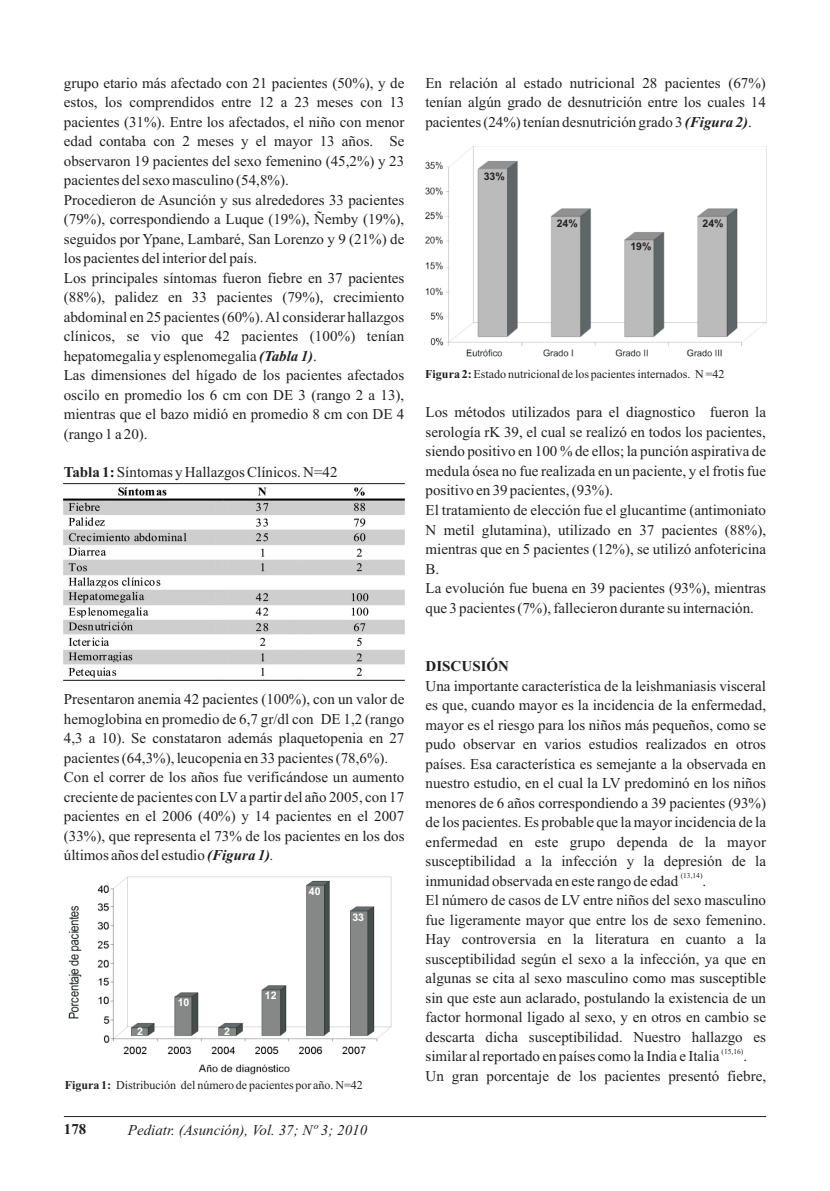
<style>
.page{position:relative;width:830px;height:1191px;background:#fff}
.page>*{position:absolute;margin:0;border:0;box-sizing:border-box;transform-origin:0 0}
.t1{font:15px/19.5px "Times New Roman";color:#231f20}
.t2{font:italic 15px "Times New Roman";color:#231f20}
.t3{font:700 15px "Times New Roman";color:#231f20}
.t4{font:12px "Times New Roman";color:#231f20}
.t5{font:700 10.5px "Arial";color:#231f20}
.t6{font:700 10.5px "Arial";color:#fff}
.t7{font:7.5px "Times New Roman";color:#231f20}
.s1{font-weight:700;font-style:italic}
.s2{font-weight:700}
.s3{font-style:italic}
</style>
<div class="page">
<hr style="left:64px;top:1116px;width:701px;height:1px;background:#231f20">
<img style="left:64px;top:483px;width:340px;height:197px">
<img style="left:68px;top:905px;width:14px;height:114px">
<img style="left:97px;top:876px;width:295px;height:199px">
<img style="left:425px;top:147px;width:341px;height:209px">
<p class="t1" style="left:64px;top:74px;width:342px">grupo etario más afectado con 21 pacientes (50%), y de estos, los comprendidos entre 12 a 23 meses con 13 pacientes (31%). Entre los afectados, el niño con menor edad contaba con 2 meses y el mayor 13 años. Se observaron 19 pacientes del sexo femenino (45,2%) y 23 pacientes del sexo masculino (54,8%).<br>Procedieron de Asunción y sus alrededores 33 pacientes (79%), correspondiendo a Luque (19%), Ñemby (19%), seguidos por Ypane, Lambaré, San Lorenzo y 9 (21%) de los pacientes del interior del país.<br>Los principales síntomas fueron fiebre en 37 pacientes (88%), palidez en 33 pacientes (79%), crecimiento abdominal en 25 pacientes (60%). Al considerar hallazgos clínicos, se vio que 42 pacientes (100%) tenían hepatomegalia y esplenomegalia <span class="s1">(Tabla 1)</span>.<br>Las dimensiones del hígado de los pacientes afectados oscilo en promedio los 6 cm con DE 3 (rango 2 a 13), mientras que el bazo midió en promedio 8 cm con DE 4 (rango 1 a 20).</p>
<p class="t1" style="left:64px;top:464px;width:275px"><span class="s2">Tabla 1:</span> Síntomas y Hallazgos Clínicos. N=42</p>
<p class="t1" style="left:64px;top:691px;width:342px">Presentaron anemia 42 pacientes (100%), con un valor de hemoglobina en promedio de 6,7 gr/dl con DE 1,2 (rango 4,3 a 10). Se constataron además plaquetopenia en 27 pacientes (64,3%), leucopenia en 33 pacientes (78,6%).<br>Con el correr de los años fue verificándose un aumento creciente de pacientes con LVa partir del año 2005, con 17 pacientes en el 2006 (40%) y 14 pacientes en el 2007 (33%), que representa el 73% de los pacientes en los dos últimos años del estudio <span class="s1">(Figura 1)</span><span class="s3">.</span></p>
<p class="t6" style="left:137px;top:1027px;width:7px">2</p>
<p class="t6" style="left:178px;top:998px;width:13px">10</p>
<p class="t6" style="left:224px;top:1027px;width:7px">2</p>
<p class="t6" style="left:265px;top:991px;width:13px">12</p>
<p class="t6" style="left:309px;top:887px;width:13px">40</p>
<p class="t6" style="left:352px;top:913px;width:13px">33</p>
<p class="t4" style="left:65px;top:1081px;width:299px"><span class="s2">Figura 1:</span> Distribución del número de pacientes por año. N=42</p>
<p class="t3" style="left:64px;top:1123px;width:24px">178</p>
<p class="t2" style="left:128px;top:1124px;width:241px">Pediatr. (Asunción), Vol. 37; Nº 3; 2010</p>
<p class="t1" style="left:425px;top:74px;width:342px;text-align:justify">En relación al estado nutricional 28 pacientes (67%) tenían algún grado de desnutrición entre los cuales 14 pacientes (24%) tenían desnutrición grado 3 <span class="s1">(Figura 2)</span>.</p>
<p class="t5" style="left:483px;top:172px;width:23px">33%</p>
<p class="t5" style="left:556px;top:219px;width:23px">24%</p>
<p class="t5" style="left:630px;top:243px;width:23px">19%</p>
<p class="t5" style="left:702px;top:219px;width:23px">24%</p>
<p class="t4" style="left:425px;top:369px;width:300px"><span class="s2">Figura 2:</span>Estado nutricional de los pacientes internados. N =42</p>
<p class="t1" style="left:425px;top:404px;width:342px">Los métodos utilizados para el diagnostico fueron la serología rK 39, el cual se realizó en todos los pacientes, siendo positivo en 100 % de ellos; la punción aspirativa de medula ósea no fue realizada en un paciente, y el frotis fue positivo en 39 pacientes, (93%).<br>El tratamiento de elección fue el glucantime (antimoniato N metil glutamina), utilizado en 37 pacientes (88%), mientras que en 5 pacientes (12%), se utilizó anfotericina B.<br>La evolución fue buena en 39 pacientes (93%), mientras que 3 pacientes (7%), fallecieron durante su internación.</p>
<p class="t3" style="left:425px;top:661px;width:85px">DISCUSIÓN</p>
<p class="t1" style="left:425px;top:677px;width:342px;text-align:justify">Una importante característica de la leishmaniasis visceral es que, cuando mayor es la incidencia de la enfermedad, mayor es el riesgo para los niños más pequeños, como se pudo observar en varios estudios realizados en otros países. Esa característica es semejante a la observada en nuestro estudio, en el cual la LV predominó en los niños menores de 6 años correspondiendo a 39 pacientes (93%) de los pacientes. Es probable que la mayor incidencia de la enfermedad en este grupo dependa de la mayor susceptibilidad a la infección y la depresión de la</p>
<p class="t7" style="left:680px;top:873px;width:23px">(13,14)</p>
<p class="t1" style="left:425px;top:872px;width:254px">inmunidad observada en este rango de edad</p>
<p class="t1" style="left:425px;top:872px;width:342px;text-indent:277px">.<br>El número de casos de LV entre niños del sexo masculino fue ligeramente mayor que entre los de sexo femenino.<br>Hay controversia en la literatura en cuanto a la susceptibilidad según el sexo a la infección, ya que en algunas se cita al sexo masculino como mas susceptible sin que este aun aclarado, postulando la existencia de un factor hormonal ligado al sexo, y en otros en cambio se descarta dicha susceptibilidad. Nuestro hallazgo es</p>
<p class="t7" style="left:721px;top:1048px;width:23px">(15,16)</p>
<p class="t1" style="left:425px;top:1047px;width:295px">similar al reportado en países como la India e Italia</p>
<p class="t1" style="left:425px;top:1047px;width:342px;text-indent:318px">.<br>Un gran porcentaje de los pacientes presentó fiebre,</p>
</div>
